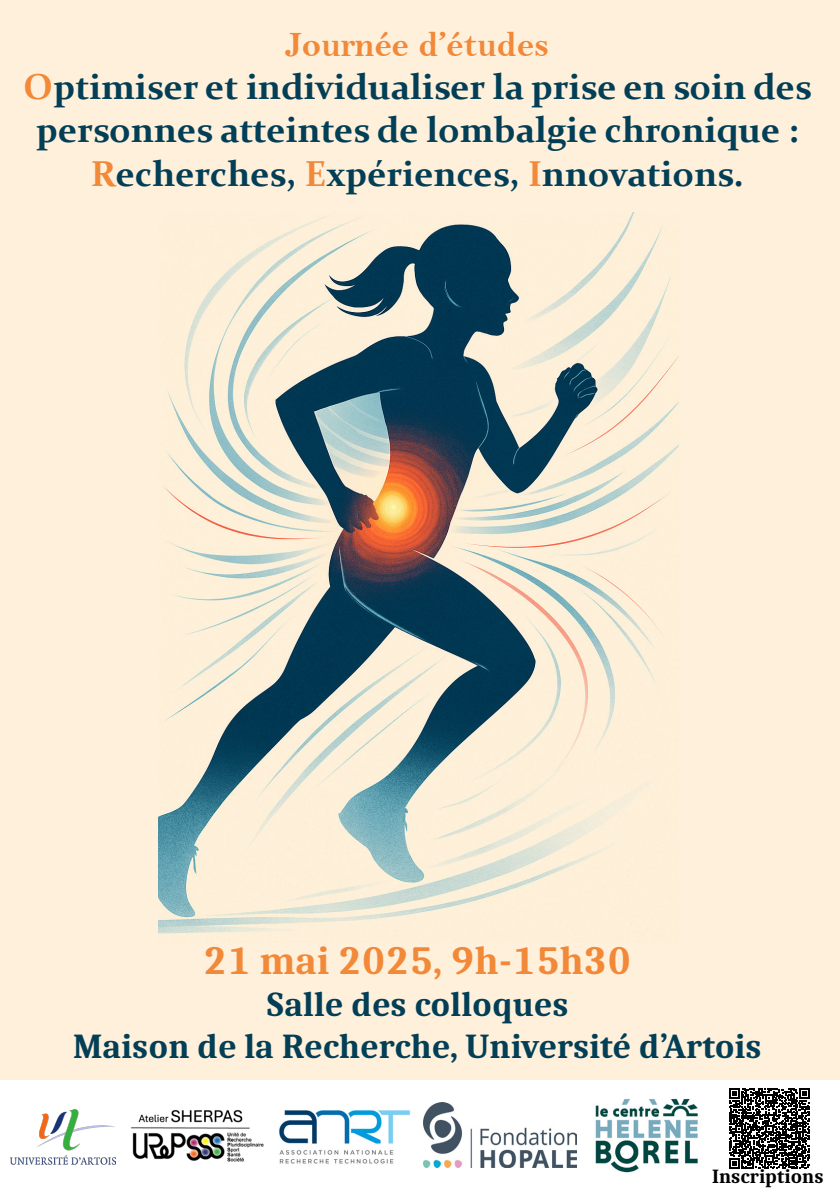
<style>
.page{position:relative;width:840px;height:1191px;background:#fff}
.page>*{position:absolute;margin:0;border:0;box-sizing:border-box;transform-origin:0 0}
.t1{font:700 40px "Caladea";color:#f18939}
.t2{font:700 36px/43.2px "Constantia";color:#023f57;text-align:center}
.t3{font:36px "Bell MT Bold";color:#f18939}
.t4{font:700 35px/42px "Caladea";color:#023f57;text-align:center}
.t5{font:700 20px "Caladea";color:#000}
.s1{color:#f18939}
</style>
<div class="page">
<div style="left:0;top:0;width:839px;height:1079px;background:#fff0db"></div>
<img style="left:159px;top:213px;width:518px;height:730px">
<img style="left:279px;top:1110px;width:131px;height:54px">
<img style="left:131px;top:1109px;width:133px;height:53px">
<img style="left:11px;top:1109px;width:105px;height:55px">
<svg style="left:729px;top:1088px;width:80px;height:80px"></svg>
<img style="left:423px;top:1102px;width:153px;height:65px">
<img style="left:595px;top:1099px;width:103px;height:74px">
<p class="t3" style="left:285px;top:23px;width:265px">Journée d’études</p>
<p class="t2" style="left:24px;top:64px;width:789px"><span class="s1">O</span>ptimiser et individualiser la prise en soin des personnes atteintes de lombalgie chronique :<br><span class="s1">R</span>echerches, <span class="s1">E</span>xpériences, <span class="s1">I</span>nnovations.</p>
<p class="t1" style="left:203px;top:936px;width:428px">21 mai 2025, 9h-15h30</p>
<p class="t4" style="left:73px;top:982px;width:690px">Salle des colloques<br>Maison de la Recherche, Université d’Artois</p>
<p class="t5" style="left:711px;top:1164px;width:113px">Inscriptions</p>
</div>
